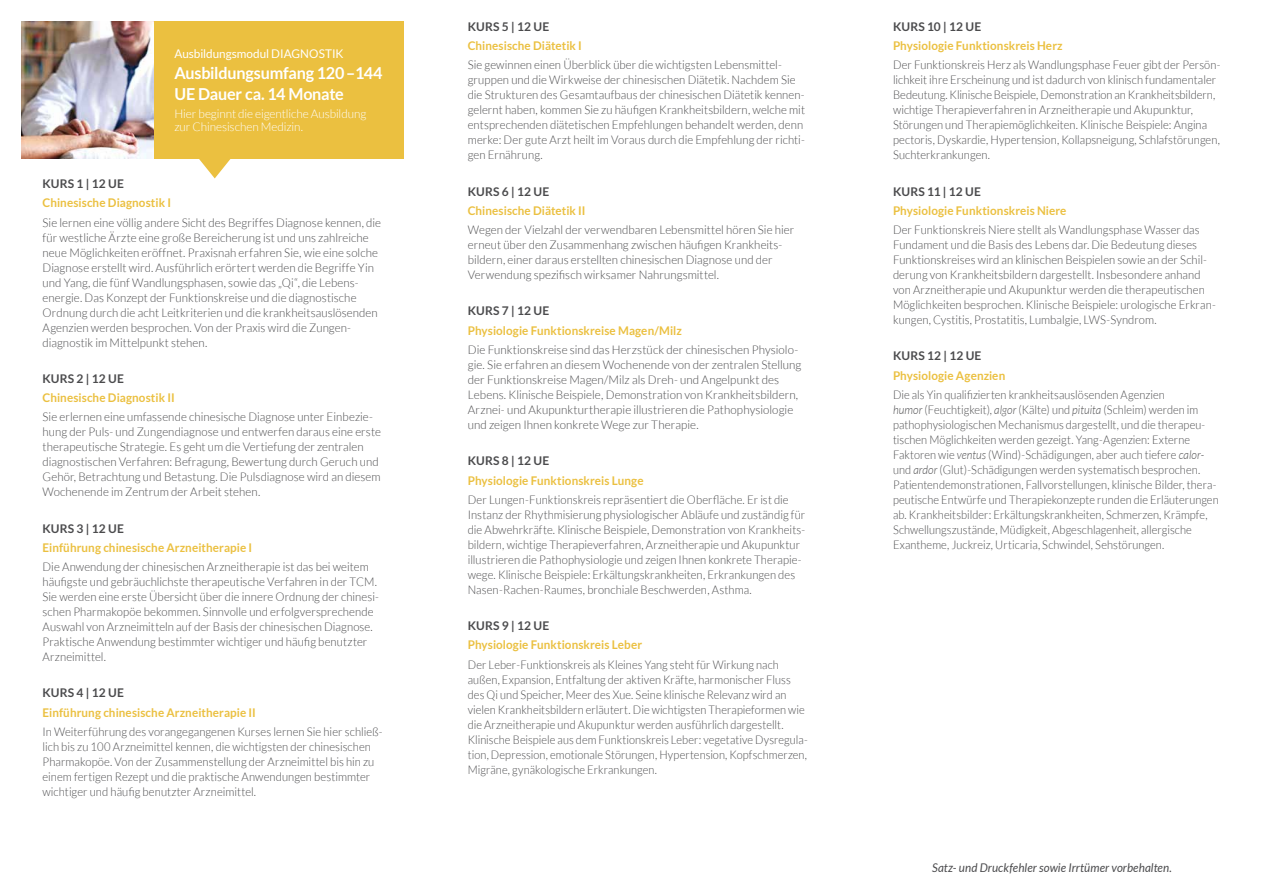
<style>
.page{position:relative;width:1263px;height:893px;background:#fff}
.page>*{position:absolute;margin:0;border:0;box-sizing:border-box;transform-origin:0 0}
.t1{font:700 16.5px/21px "Lato";letter-spacing:-.01em;color:#fff}
.t2{font:300 12px/15px "Lato";letter-spacing:.005em;color:#4b4b4d;scale:.92 1}
.t3{font:300 12px/15px "Lato";letter-spacing:.005em;color:#4b4b4d;scale:.94 1}
.t4{font:300 12px/15px "Lato";letter-spacing:.005em;color:#4b4b4d;scale:.96 1}
.t5{font:300 12px/15px "Lato";letter-spacing:.005em;color:#4b4b4d;scale:.95 1}
.t6{font:300 12px/15px "Lato";letter-spacing:.005em;color:#4b4b4d;scale:.93 1}
.t7{font:700 12px "Lato";letter-spacing:.005em;color:#ebc040}
.t8{font:300 12px/15px "Lato";letter-spacing:.005em;color:#4b4b4d}
.t9{font:700 12px "Lato";letter-spacing:.01em;color:#4b4b4d}
.t10{font:300 12px/13.5px "Lato";letter-spacing:-.005em;color:#fff}
.t11{font:italic 12px "Lato";letter-spacing:.01em;color:#4b4b4d}
.t12{font:12px "Lato";color:#fff}
.s1{font-style:italic}
</style>
<div class="page">
<div style="left:153px;top:21px;width:251px;height:138px;background:#ebc040"></div>
<img style="left:21px;top:21px;width:132px;height:138px">
<svg style="left:199px;top:159px;width:32px;height:19px"></svg>
<p class="t12" style="left:174px;top:47px;width:171px">Ausbildungsmodul DIAGNOSTIK</p>
<h1 class="t1" style="left:174px;top:62px;width:210px">Ausbildungsumfang 120 –144<br>UE Dauer ca. 14 Monate</h1>
<p class="t10" style="left:174px;top:107px;width:193px">Hier beginnt die eigentliche Ausbildung zur Chinesischen Medizin.</p>
<p class="t9" style="left:43px;top:177px;width:83px">KURS 1 | 12 UE</p>
<p class="t7" style="left:43px;top:196px;width:130px">Chinesische Diagnostik I</p>
<p class="t4" style="left:43px;top:215px;width:354px">Sie lernen eine völlig andere Sicht des Begriffes Diagnose kennen, die für westliche Ärzte eine große Bereicherung ist und uns zahlreiche neue Möglichkeiten eröffnet. Praxisnah erfahren Sie, wie eine solche Diagnose erstellt wird. Ausführlich erörtert werden die Begriffe Yin und Yang, die fünf Wandlungsphasen, sowie das „Qi“, die Lebens&shy;energie. Das Konzept der Funktionskreise und die diagnostische Ordnung durch die acht Leitkriterien und die krankheitsauslösenden Agenzien werden besprochen. Von der Praxis wird die Zungen&shy;diagnostik im Mittelpunkt stehen.</p>
<p class="t9" style="left:43px;top:372px;width:83px">KURS 2 | 12 UE</p>
<p class="t7" style="left:43px;top:391px;width:134px">Chinesische Diagnostik II</p>
<p class="t4" style="left:43px;top:410px;width:354px">Sie erlernen eine umfassende chinesische Diagnose unter Einbezie&shy;hung der Puls- und Zungendiagnose und entwerfen daraus eine erste therapeutische Strategie. Es geht um die Vertiefung der zentralen diagnostischen Verfahren: Befragung, Bewertung durch Geruch und Gehör, Betrachtung und Betastung. Die Pulsdiagnose wird an diesem Wochenende im Zentrum der Arbeit stehen.</p>
<p class="t9" style="left:43px;top:521px;width:83px">KURS 3 | 12 UE</p>
<p class="t7" style="left:43px;top:541px;width:211px">Einführung chinesische Arzneitherapie I</p>
<p class="t5" style="left:43px;top:559px;width:356px">Die Anwendung der chinesischen Arzneitherapie ist das bei weitem häufigste und gebräuchlichste therapeutische Verfahren in der TCM.<br>Sie werden eine erste Übersicht über die innere Ordnung der chinesi&shy;schen Pharmakopöe bekommen. Sinnvolle und erfolgversprechende Auswahl von Arzneimitteln auf der Basis der chinesischen Diagnose.<br>Praktische Anwendung bestimmter wichtiger und häufig benutzter Arzneimittel.</p>
<p class="t9" style="left:43px;top:686px;width:83px">KURS 4 | 12 UE</p>
<p class="t7" style="left:43px;top:705px;width:215px">Einführung chinesische Arzneitherapie II</p>
<p class="t3" style="left:43px;top:724px;width:363px">In Weiterführung des vorangegangenen Kurses lernen Sie hier schließ&shy;lich bis zu 100 Arzneimittel kennen, die wichtigsten der chinesischen Pharmakopöe. Von der Zusammenstellung der Arzneimittel bis hin zu einem fertigen Rezept und die praktische Anwendungen bestimmter wichtiger und häufig benutzter Arzneimittel.</p>
<p class="t9" style="left:468px;top:20px;width:83px">KURS 5 | 12 UE</p>
<p class="t7" style="left:468px;top:39px;width:116px">Chinesische Diätetik I</p>
<p class="t5" style="left:468px;top:58px;width:357px">Sie gewinnen einen Überblick über die wichtigsten Lebensmittel&shy;gruppen und die Wirkweise der chinesischen Diätetik. Nachdem Sie die Strukturen des Gesamtaufbaus der chinesischen Diätetik kennen&shy;gelernt haben, kommen Sie zu häufigen Krankheitsbildern, welche mit entsprechenden diätetischen Empfehlungen behandelt werden, denn merke: Der gute Arzt heilt im Voraus durch die Empfehlung der richti&shy;gen Ernährung.</p>
<p class="t9" style="left:468px;top:184px;width:83px">KURS 6 | 12 UE</p>
<p class="t7" style="left:468px;top:204px;width:119px">Chinesische Diätetik II</p>
<p class="t4" style="left:468px;top:222px;width:342px">Wegen der Vielzahl der verwendbaren Lebensmittel hören Sie hier erneut über den Zusammenhang zwischen häufigen Krankheits&shy;bildern, einer daraus erstellten chinesischen Diagnose und der Verwendung spezifisch wirksamer Nahrungsmittel.</p>
<p class="t9" style="left:468px;top:304px;width:83px">KURS 7 | 12 UE</p>
<p class="t7" style="left:468px;top:323px;width:216px">Physiologie Funktionskreise Magen/Milz</p>
<p class="t8" style="left:468px;top:342px;width:335px">Die Funktionskreise sind das Herzstück der chinesischen Physiolo&shy;gie. Sie erfahren an diesem Wochenende von der zentralen Stellung der Funktionskreise Magen/Milz als Dreh- und Angelpunkt des Lebens. Klinische Beispiele, Demonstration von Krankheitsbildern, Arznei- und Akupunkturtherapie illustrieren die Pathophysiologie und zeigen Ihnen konkrete Wege zur Therapie.</p>
<p class="t9" style="left:468px;top:454px;width:83px">KURS 8 | 12 UE</p>
<p class="t7" style="left:468px;top:473px;width:177px">Physiologie Funktionskreis Lunge</p>
<p class="t3" style="left:468px;top:492px;width:361px">Der Lungen-Funktionskreis repräsentiert die Oberfläche. Er ist die Instanz der Rhythmisierung physiologischer Abläufe und zuständig für die Abwehrkräfte. Klinische Beispiele, Demonstration von Krankheits&shy;bildern, wichtige Therapieverfahren, Arzneitherapie und Akupunktur illustrieren die Pathophysiologie und zeigen Ihnen konkrete Therapie&shy;wege. Klinische Beispiele: Erkältungskrankheiten, Erkrankungen des Nasen-Rachen-Raumes, bronchiale Beschwerden, Asthma.</p>
<p class="t9" style="left:468px;top:619px;width:83px">KURS 9 | 12 UE</p>
<p class="t7" style="left:468px;top:638px;width:176px">Physiologie Funktionskreis Leber</p>
<p class="t2" style="left:468px;top:657px;width:371px">Der Leber-Funktionskreis als Kleines Yang steht für Wirkung nach außen, Expansion, Entfaltung der aktiven Kräfte, harmonischer Fluss des Qi und Speicher, Meer des Xue. Seine klinische Relevanz wird an vielen Krankheitsbildern erläutert. Die wichtigsten Therapieformen wie die Arzneitherapie und Akupunktur werden ausführlich dargestellt.<br>Klinische Beispiele aus dem Funktionskreis Leber: vegetative Dysregula&shy;tion, Depression, emotionale Störungen, Hypertension, Kopfschmerzen, Migräne, gynäkologische Erkrankungen.</p>
<p class="t9" style="left:893px;top:20px;width:90px">KURS 10 | 12 UE</p>
<p class="t7" style="left:893px;top:39px;width:171px">Physiologie Funktionskreis Herz</p>
<p class="t6" style="left:893px;top:58px;width:354px">Der Funktionskreis Herz als Wandlungsphase Feuer gibt der Persön&shy;lichkeit ihre Erscheinung und ist dadurch von klinisch fundamentaler Bedeutung. Klinische Beispiele, Demonstration an Krankheitsbildern, wichtige Therapieverfahren in Arzneitherapie und Akupunktur, Störungen und Therapiemöglichkeiten. Klinische Beispiele: Angina pectoris, Dyskardie, Hypertension, Kollapsneigung, Schlafstörungen, Suchterkrankungen.</p>
<p class="t9" style="left:893px;top:184px;width:89px">KURS 11 | 12 UE</p>
<p class="t7" style="left:893px;top:204px;width:175px">Physiologie Funktionskreis Niere</p>
<p class="t3" style="left:893px;top:222px;width:345px">Der Funktionskreis Niere stellt als Wandlungsphase Wasser das Fundament und die Basis des Lebens dar. Die Bedeutung dieses Funktionskreises wird an klinischen Beispielen sowie an der Schil&shy;derung von Krankheitsbildern dargestellt. Insbesondere anhand von Arzneitherapie und Akupunktur werden die therapeutischen Möglichkeiten besprochen. Klinische Beispiele: urologische Erkran&shy;kungen, Cystitis, Prostatitis, Lumbalgie, LWS-Syndrom.</p>
<p class="t9" style="left:893px;top:349px;width:90px">KURS 12 | 12 UE</p>
<p class="t7" style="left:893px;top:368px;width:114px">Physiologie Agenzien</p>
<p class="t2" style="left:893px;top:387px;width:355px">Die als Yin qualifizierten krankheitsauslösenden Agenzien<br><span class="s1">humor</span> (Feuchtigkeit), <span class="s1">algor</span> (Kälte) und <span class="s1">pituita</span> (Schleim) werden im pathophysiologischen Mechanismus dargestellt, und die therapeu&shy;tischen Möglichkeiten werden gezeigt. Yang-Agenzien: Externe Faktoren wie <span class="s1">ventus</span> (Wind)-Schädigungen, aber auch tiefere <span class="s1">calor&shy;</span>und <span class="s1">ardor</span> (Glut)-Schädigungen werden systematisch besprochen.<br>Patientendemonstrationen, Fallvorstellungen, klinische Bilder, thera&shy;peutische Entwürfe und Therapiekonzepte runden die Erläuterungen ab. Krankheitsbilder: Erkältungskrankheiten, Schmerzen, Krämpfe, Schwellungszustände, Müdigkeit, Abgeschlagenheit, allergische Exantheme, Juckreiz, Urticaria, Schwindel, Sehstörungen.</p>
<p class="t11" style="left:932px;top:861px;width:241px">Satz- und Druckfehler sowie Irrtümer vorbehalten.</p>
</div>
